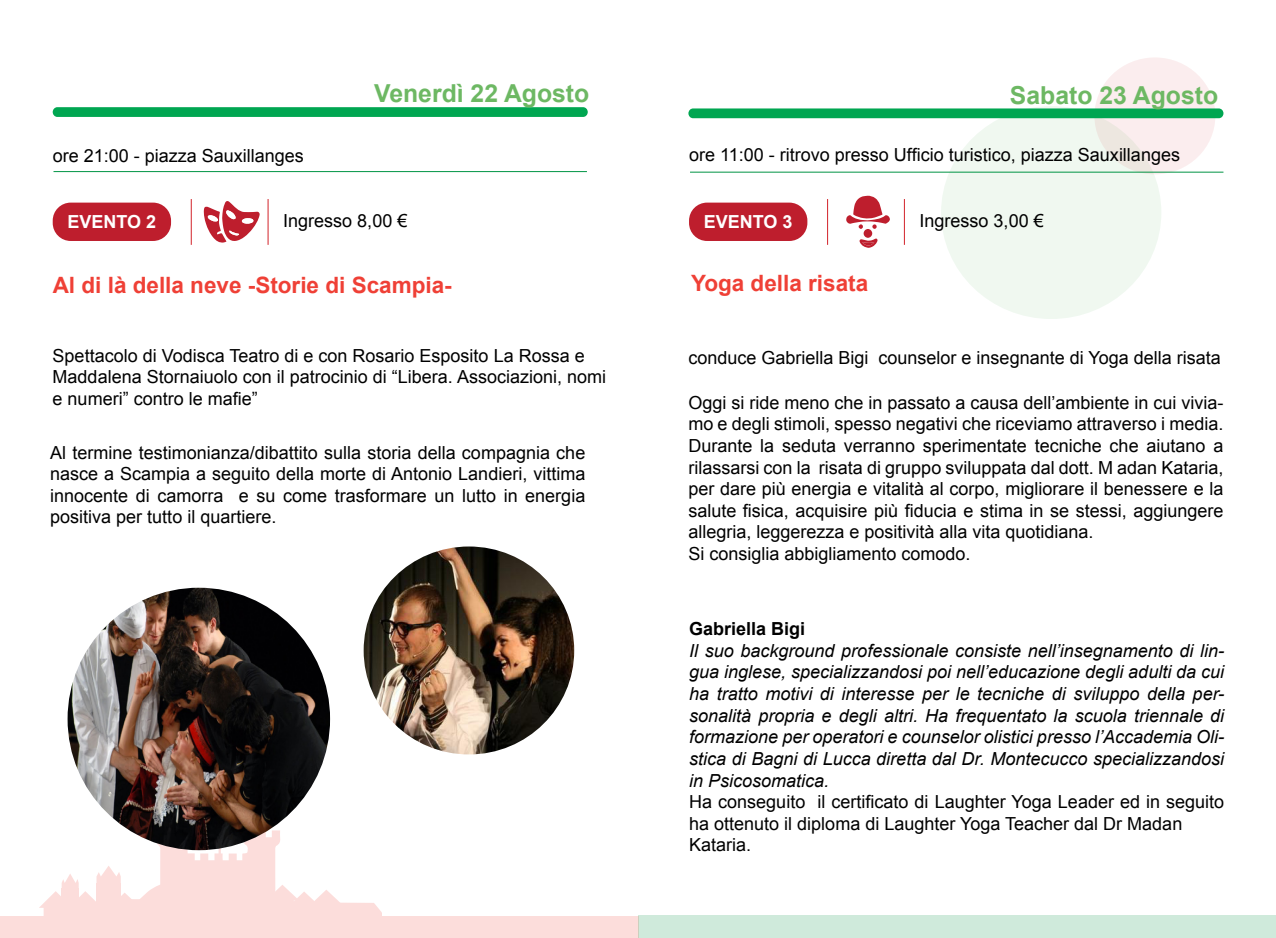
<style>
.page{position:relative;width:1276px;height:938px;background:#fff}
.page>*{position:absolute;margin:0;border:0;box-sizing:border-box;transform-origin:0 0}
.t1{font:700 24.75px "Arial";color:#6db863}
.t2{font:700 22.5px "Arial";color:#ef4036}
.t3{font:18px/21.6px "Arial";color:#000}
.t4{font:italic 18px/21.6px "Arial";color:#000;text-align:justify}
.t5{font:700 18px "Arial";color:#fff}
.t6{font:700 18px "Arial";color:#000}
</style>
<div class="page">
<div style="left:941px;top:106px;width:220px;height:213px;background:#f0f8f0;border-radius:50%"></div>
<div style="left:1094px;top:57px;width:121px;height:117px;background:linear-gradient(to right,#f4eae7,#fdeef0);border-radius:50%"></div>
<svg style="left:39px;top:830px;width:343px;height:86px"></svg>
<div style="left:165px;top:846px;width:15px;height:27px;background:#fcdddb"></div>
<div style="left:251px;top:846px;width:15px;height:27px;background:#fcdddb"></div>
<div style="left:191px;top:865px;width:46px;height:33px;background:#fcdddb"></div>
<div style="left:0;top:916px;width:638px;height:22px;background:#fcdddb"></div>
<div style="left:638px;top:915px;width:638px;height:23px;background:#cfeadb"></div>
<div style="left:688px;top:108px;width:535px;height:10px;background:#00a651;border-radius:5px"></div>
<hr style="left:690px;top:172px;width:533px;height:1px;background:#009444">
<div style="left:689px;top:203px;width:118px;height:38px;background:#be1e2d;border-radius:18px"></div>
<hr style="left:827px;top:199px;width:1px;height:46px;background:#d2232a">
<hr style="left:904px;top:199px;width:1px;height:46px;background:#d2232a">
<div style="left:863px;top:229px;width:9px;height:9px;background:#be1e2d;border-radius:50%"></div>
<svg style="left:846px;top:196px;width:44px;height:33px"></svg>
<svg style="left:859px;top:238px;width:18px;height:10px"></svg>
<div style="left:53px;top:203px;width:118px;height:38px;background:#be1e2d;border-radius:18px"></div>
<hr style="left:53px;top:171px;width:534px;height:1px;background:#009444">
<hr style="left:191px;top:199px;width:1px;height:46px;background:#d2232a">
<hr style="left:268px;top:199px;width:1px;height:46px;background:#d2232a">
<svg style="left:203px;top:201px;width:57px;height:42px"></svg>
<div style="left:53px;top:107px;width:535px;height:10px;background:#00a651;border-radius:5px"></div>
<img style="left:364px;top:546px;width:210px;height:208px">
<img style="left:68px;top:587px;width:262px;height:263px;border-radius:131px">
<h1 class="t1" style="left:374px;top:77px;width:217px">Venerdì 22 Agosto</h1>
<h1 class="t1" style="left:1010px;top:78px;width:210px">Sabato 23 Agosto</h1>
<p class="t3" style="left:53px;top:145px;width:253px">ore 21:00 - piazza Sauxillanges</p>
<p class="t3" style="left:689px;top:144px;width:492px">ore 11:00 - ritrovo presso Ufficio turistico, piazza Sauxillanges</p>
<p class="t5" style="left:68px;top:209px;width:90px">EVENTO 2</p>
<p class="t3" style="left:283px;top:210px;width:126px">Ingresso 8,00 €</p>
<p class="t5" style="left:704px;top:209px;width:90px">EVENTO 3</p>
<p class="t3" style="left:919px;top:210px;width:126px">Ingresso 3,00 €</p>
<p class="t2" style="left:53px;top:270px;width:400px">Al di là della neve -Storie di Scampia-</p>
<p class="t2" style="left:691px;top:268px;width:179px">Yoga della risata</p>
<p class="t3" style="left:53px;top:345px;width:555px">Spettacolo di Vodisca Teatro di e con Rosario Esposito La Rossa e<br>Maddalena Stornaiuolo con il patrocinio di “Libera. Associazioni, nomi e numeri” contro le mafie”</p>
<p class="t3" style="left:50px;top:441px;width:536px;text-align:justify">Al termine testimonianza/dibattito sulla storia della compagnia che nasce a Scampia a seguito della morte di Antonio Landieri, vittima innocente di camorra e su come trasformare un lutto in energia positiva per tutto il quartiere.</p>
<p class="t3" style="left:688px;top:347px;width:534px">conduce Gabriella Bigi counselor e insegnante di Yoga della risata</p>
<p class="t3" style="left:688px;top:392px;width:536px">Oggi si ride meno che in passato a causa dell’ambiente in cui vivia&shy;mo e degli stimoli, spesso negativi che riceviamo attraverso i media.<br>Durante la seduta verranno sperimentate tecniche che aiutano a rilassarsi con la risata di gruppo sviluppata dal dott. M adan Kataria, per dare più energia e vitalità al corpo, migliorare il benessere e la salute fisica, acquisire più fiducia e stima in se stessi, aggiungere allegria, leggerezza e positività alla vita quotidiana.<br>Si consiglia abbigliamento comodo.</p>
<p class="t6" style="left:689px;top:617px;width:118px">Gabriella Bigi</p>
<p class="t4" style="left:689px;top:640px;width:536px">Il suo background professionale consiste nell’insegnamento di lin&shy;gua inglese, specializzandosi poi nell’educazione degli adulti da cui ha tratto motivi di interesse per le tecniche di sviluppo della per&shy;sonalità propria e degli altri. Ha frequentato la scuola triennale di formazione per operatori e counselor olistici presso l’Accademia Oli&shy;stica di Bagni di Lucca diretta dal Dr. Montecucco specializzandosi in Psicosomatica.</p>
<p class="t3" style="left:689px;top:791px;width:536px">Ha conseguito il certificato di Laughter Yoga Leader ed in seguito ha ottenuto il diploma di Laughter Yoga Teacher dal Dr Madan<br>Kataria.</p>
</div>
